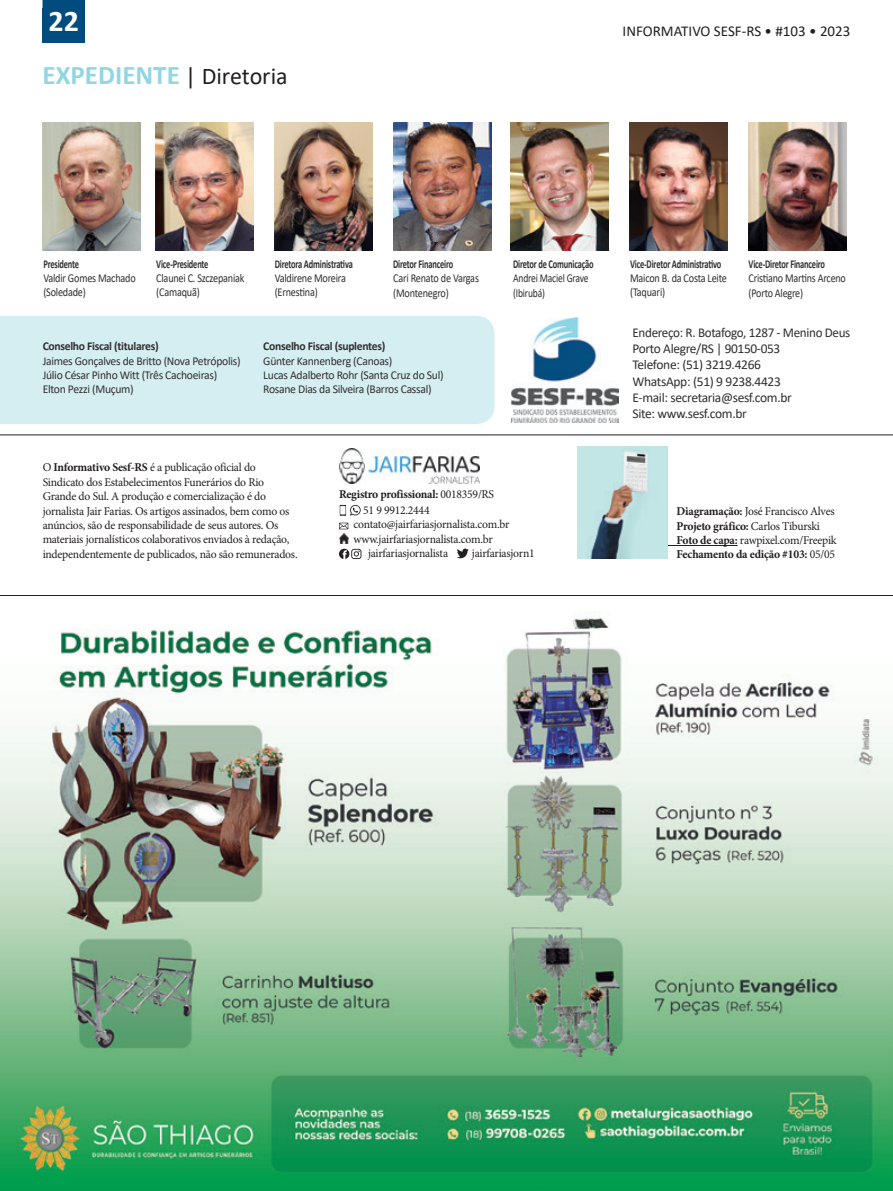
<style>
.page{position:relative;width:893px;height:1191px;background:#fff}
.page>*{position:absolute;margin:0;border:0;box-sizing:border-box;transform-origin:0 0}
._09__Textos{font:700 30px "Calibri";color:#fff}
._09__Textos-2{font:700 27px "Calibri";color:#91d6e3}
.t1{font:15px "Calibri";color:#231f20}
._12__Legenda{font:13.5px "Calibri";letter-spacing:-.025em;color:#312f30}
._09__Textos-3{font:12px/14.4px "Minion Pro";letter-spacing:-.02em;color:#231f20}
._12__Legenda-2{font:12px "Calibri";letter-spacing:-.025em;color:#312f30}
._06__Assinatura_1{font:700 12px "Calibri";letter-spacing:-.02em;color:#312f30;scale:.7 1}
._06__Assinatura_1-2{font:12px "Calibri";letter-spacing:-.02em;color:#312f30;scale:.85 1}
._07__Assinatura_2{font:12px "Calibri";letter-spacing:-.02em;color:#312f30;scale:.85 1}
._09__Textos-4{font:700 12px "Minion Pro";letter-spacing:-.02em;color:#231f20}
._12__Legenda-3{font:700 12px "Calibri";letter-spacing:-.025em;color:#312f30}
._07__Assinatura_2-2{font:12px "Calibri";letter-spacing:-.02em;color:#312f30;scale:.84 1}
._07__Assinatura_2-3{font:12px "Calibri";letter-spacing:-.02em;color:#312f30;scale:.8 1}
.s1{font-weight:400;font-size:24px;color:#231f20}
.s2{font-weight:700}
.s3{font-weight:400}
</style>
<div class="page">
<div style="left:0;top:316px;width:494px;height:108px;background:#d5eef1"></div>
<img style="left:511px;top:317px;width:108px;height:105px">
<hr style="left:0;top:434px;width:893px;height:1px;background:#231f20">
<img style="left:0;top:617px;width:893px;height:574px">
<hr style="left:0;top:595px;width:893px;height:1px;background:#231f20">
<img style="left:339px;top:449px;width:140px;height:34px">
<img style="left:43px;top:123px;width:98px;height:127px">
<img style="left:275px;top:123px;width:98px;height:127px">
<img style="left:156px;top:123px;width:98px;height:127px">
<img style="left:393px;top:123px;width:98px;height:127px">
<img style="left:510px;top:123px;width:98px;height:127px">
<img style="left:629px;top:123px;width:98px;height:127px">
<img style="left:749px;top:123px;width:97px;height:127px">
<svg style="left:43px;top:0;width:42px;height:9px"></svg>
<div style="left:43px;top:9px;width:42px;height:34px;background:#014c7e"></div>
<svg style="left:340px;top:505px;width:21px;height:11px"></svg>
<svg style="left:339px;top:522px;width:9px;height:21px"></svg>
<svg style="left:339px;top:549px;width:22px;height:10px"></svg>
<svg style="left:457px;top:548px;width:12px;height:10px"></svg>
<hr style="left:661px;top:545px;width:77px;height:1px;background:#231f20">
<img style="left:577px;top:447px;width:90px;height:111px">
<p class="_09__Textos" style="left:49px;top:0;width:32px">22</p>
<p class="_09__Textos-2" style="left:43px;top:56px;width:247px">EXPEDIENTE <span class="s1">| Diretoria</span></p>
<p class="t1" style="left:623px;top:20px;width:229px">INFORMATIVO SESF-RS • #103 • 2023</p>
<p class="_06__Assinatura_1" style="left:43px;top:255px;width:52px">Presidente</p>
<p class="_06__Assinatura_1-2" style="left:43px;top:270px;width:110px">Valdir Gomes Machado</p>
<p class="_07__Assinatura_2" style="left:43px;top:284px;width:51px">(Soledade)</p>
<p class="_06__Assinatura_1" style="left:156px;top:255px;width:76px">Vice-Presidente</p>
<p class="_06__Assinatura_1-2" style="left:156px;top:270px;width:105px">Claunei C. Szczepaniak</p>
<p class="_07__Assinatura_2" style="left:156px;top:284px;width:53px">(Camaquã)</p>
<p class="_06__Assinatura_1" style="left:275px;top:255px;width:113px">Diretora Administrativa</p>
<p class="_06__Assinatura_1-2" style="left:275px;top:270px;width:85px">Valdirene Moreira</p>
<p class="_07__Assinatura_2" style="left:275px;top:284px;width:52px">(Ernestina)</p>
<p class="_06__Assinatura_1" style="left:393px;top:255px;width:87px">Diretor Financeiro</p>
<p class="_06__Assinatura_1-2" style="left:393px;top:270px;width:102px">Cari Renato de Vargas</p>
<p class="_07__Assinatura_2" style="left:393px;top:284px;width:67px">(Montenegro)</p>
<p class="_06__Assinatura_1" style="left:513px;top:255px;width:116px">Diretor de Comunicação</p>
<p class="_07__Assinatura_2-3" style="left:513px;top:270px;width:96px">Andrei Maciel Grave</p>
<p class="_07__Assinatura_2-3" style="left:513px;top:284px;width:41px">(Ibirubá)</p>
<p class="_12__Legenda-3" style="left:43px;top:338px;width:118px">Conselho Fiscal (titulares)</p>
<p class="_12__Legenda-2" style="left:43px;top:352px;width:199px">Jaimes Gonçalves de Britto (Nova Petrópolis)</p>
<p class="_12__Legenda-2" style="left:43px;top:366px;width:176px">Júlio César Pinho Witt (Três Cachoeiras)</p>
<p class="_12__Legenda-2" style="left:43px;top:381px;width:93px">Elton Pezzi (Muçum)</p>
<p class="_12__Legenda-3" style="left:263px;top:338px;width:124px">Conselho Fiscal (suplentes)</p>
<p class="_12__Legenda-2" style="left:263px;top:352px;width:131px">Günter Kannenberg (Canoas)</p>
<p class="_12__Legenda-2" style="left:263px;top:366px;width:182px">Lucas Adalberto Rohr (Santa Cruz do Sul)</p>
<p class="_12__Legenda-2" style="left:263px;top:381px;width:170px">Rosane Dias da Silveira (Barros Cassal)</p>
<p class="_09__Textos-3" style="left:43px;top:460px;width:256px">O <span class="s2">Informativo Sesf-RS</span> é a publicação oficial do Sindicato dos Estabelecimentos Funerários do Rio Grande do Sul. A produção e comercialização é do jornalista Jair Farias. Os artigos assinados, bem como os anúncios, são de responsabilidade de seus autores. Os materiais jornalísticos colaborativos enviados à redação, independentemente de publicados, não são remunerados.</p>
<p class="_09__Textos-4" style="left:339px;top:485px;width:157px">Registro profissional: <span class="s3">0018359/RS</span></p>
<p class="_09__Textos-3" style="left:363px;top:503px;width:68px">51 9 9912.2444</p>
<p class="_09__Textos-3" style="left:354px;top:517px;width:157px">contato@jairfariasjornalista.com.br</p>
<p class="_09__Textos-3" style="left:354px;top:532px;width:141px">www.jairfariasjornalista.com.br</p>
<p class="_09__Textos-3" style="left:368px;top:546px;width:82px">jairfariasjornalista</p>
<p class="_09__Textos-3" style="left:472px;top:546px;width:64px">jairfariasjorn1</p>
<p class="_06__Assinatura_1" style="left:630px;top:255px;width:132px">Vice-Diretor Administrativo</p>
<p class="_07__Assinatura_2" style="left:630px;top:270px;width:115px">Maicon B. da Costa Leite</p>
<p class="_07__Assinatura_2" style="left:630px;top:284px;width:43px">(Taquari)</p>
<p class="_06__Assinatura_1" style="left:749px;top:255px;width:111px">Vice-Diretor Financeiro</p>
<p class="_07__Assinatura_2-2" style="left:749px;top:270px;width:117px">Cristiano Martins Arceno</p>
<p class="_07__Assinatura_2-2" style="left:749px;top:284px;width:66px">(Porto Alegre)</p>
<p class="_12__Legenda" style="left:632px;top:323px;width:219px">Endereço: R. Botafogo, 1287 - Menino Deus</p>
<p class="_12__Legenda" style="left:632px;top:339px;width:149px">Porto Alegre/RS | 90150-053</p>
<p class="_12__Legenda" style="left:632px;top:355px;width:130px">Telefone: (51) 3219.4266</p>
<p class="_12__Legenda" style="left:632px;top:372px;width:150px">WhatsApp: (51) 9 9238.4423</p>
<p class="_12__Legenda" style="left:632px;top:388px;width:161px">E-mail: secretaria@sesf.com.br</p>
<p class="_12__Legenda" style="left:632px;top:404px;width:116px">Site: www.sesf.com.br</p>
<p class="_09__Textos-3" style="left:677px;top:504px;width:160px"><span class="s2">Diagramação:</span> José Francisco Alves<br><span class="s2">Projeto gráfico:</span> Carlos Tiburski</p>
<p class="_09__Textos-3" style="left:677px;top:533px;width:162px"><span class="s2">Foto de capa:</span> rawpixel.com/Freepik</p>
<p class="_09__Textos-4" style="left:677px;top:546px;width:160px">Fechamento da edição #103: <span class="s3">05/05</span></p>
</div>
